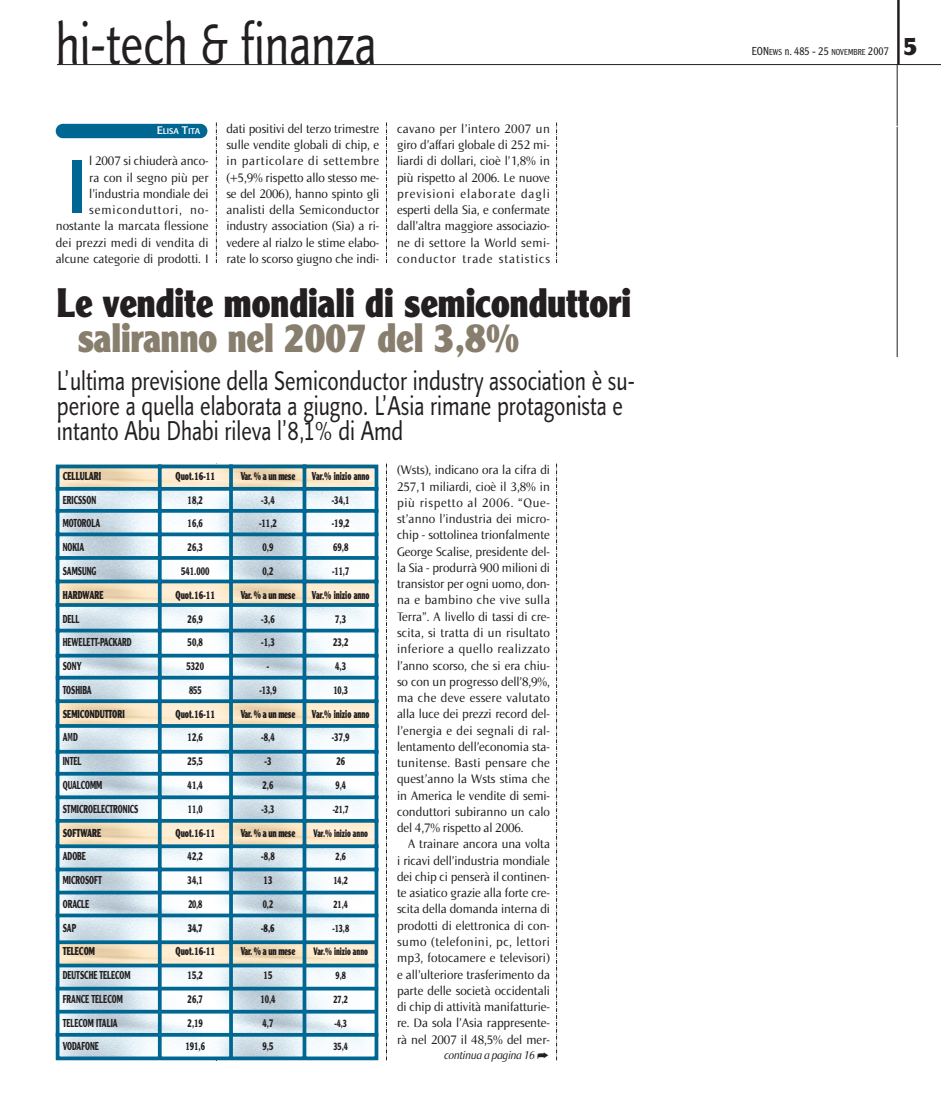
<style>
.page{position:relative;width:941px;height:1100px;background:#fff}
.page>*{position:absolute;margin:0;border:0;box-sizing:border-box;transform-origin:0 0}
.t1{font:700 80.25px "Norma";color:#006792;scale:.9 1}
.t2{font:60px "Linotype Finnegan";color:#231f20;scale:.8 1}
.t3{font:900 40.25px "Clearface Gothic LT";color:#231f20;scale:.87 1}
.t4{font:900 40.25px "Clearface Gothic LT";color:#887e6e;scale:.87 1}
.t5{font:27.5px/25px "Linotype Finnegan";color:#231f20;scale:.8 1}
.t6{font:900 25px "Clearface Gothic LT";color:#231f20;scale:.9 1}
.t7{font:13px/16.2px "Norma";letter-spacing:-.005em;color:#231f20;text-align:justify}
.t8{font:italic 11.88px "Norma";letter-spacing:-.01em;color:#231f20;scale:.95 1}
.t9{font:700 11.25px/23.8px "Clearface Gothic LT";color:#231f20;scale:.7 1}
.t10{font:900 11.25px "Clearface Gothic LT";color:#231f20;scale:.7 1}
.t11{font:900 11.25px/23.8px "Clearface Gothic LT";letter-spacing:-.035em;color:#231f20;text-align:center;scale:.67 1}
.t12{font:900 11.25px/23.8px "Clearface Gothic LT";color:#231f20;text-align:center;scale:.67 1}
.t13{font:300 11.25px "Clearface Gothic LT";color:#231f20;scale:.95 1}
.t14{font:700 10.62px "Clearface Gothic LT";color:#231f20;scale:.7 1}
.t15{font:900 10.62px "Clearface Gothic LT";color:#231f20;scale:.67 1}
.t16{font:700 10.62px "Clearface Gothic LT";color:#231f20;scale:.67 1}
.t17{font:500 8.5px "Linotype Finnegan";color:#fff}
.s1{font-size:11.25px}
.s2{font-weight:900}
.s3{font-weight:400}
.s4{font-size:8.5px}
</style>
<div class="page">
<hr style="left:897px;top:0;width:2px;height:65px;background:#231f20">
<hr style="left:57px;top:64px;width:884px;height:1px;background:#231f20">
<hr style="left:897px;top:65px;width:1px;height:292px;background:#231f20">
<svg style="left:216px;top:122px;width:1px;height:141px"></svg>
<svg style="left:386px;top:122px;width:1px;height:141px"></svg>
<svg style="left:556px;top:122px;width:1px;height:141px"></svg>
<svg style="left:386px;top:463px;width:1px;height:596px"></svg>
<svg style="left:556px;top:463px;width:1px;height:596px"></svg>
<svg style="left:55px;top:463px;width:324px;height:598px"></svg>
<svg style="left:56px;top:890px;width:321px;height:4px"></svg>
<svg style="left:56px;top:913px;width:322px;height:4px"></svg>
<svg style="left:56px;top:986px;width:322px;height:4px"></svg>
<svg style="left:56px;top:1009px;width:320px;height:4px"></svg>
<svg style="left:56px;top:1032px;width:322px;height:4px"></svg>
<svg style="left:56px;top:963px;width:322px;height:4px"></svg>
<hr style="left:56px;top:940px;width:321px;height:3px;background:#006792">
<div style="left:56px;top:124px;width:151px;height:14px;background:#006792;border-radius:7px"></div>
<hr style="left:893px;top:126px;width:30px;height:1px;background:#fff">
<div style="left:618px;top:583px;width:15px;height:15px;border:1px solid #fff;border-radius:50%"></div>
<div style="left:900px;top:583px;width:16px;height:15px;border:1px solid #fff;border-radius:50%"></div>
<h2 class="t2" style="left:56px;top:20px;width:403px">hi-tech &amp; finanza</h2>
<p class="t17" style="left:157px;top:128px;width:45px"><span class="s1">E</span>LISA <span class="s1">T</span>ITA</p>
<p class="t7" style="left:56px;top:154px;width:154px;text-align:right">l 2007 si chiuderà anco-<br>ra con il segno più per l’industria mondiale dei semiconduttori, no - nostante la marcata flessione dei prezzi medi di vendita di alcune categorie di prodotti. I</p>
<h1 class="t1" style="left:66px;top:138px;width:26px">I</h1>
<p class="t7" style="left:226px;top:121px;width:154px">dati positivi del terzo trimestre sulle vendite globali di chip, e in particolare di settembre (+5,9% rispetto allo stesso me&shy;se del 2006), hanno spinto gli analisti della Semiconductor industry association (Sia) a ri&shy;vedere al rialzo le stime elabo&shy;rate lo scorso giugno che indi-</p>
<p class="t7" style="left:397px;top:121px;width:154px">cavano per l’intero 2007 un giro d’affari globale di 252 mi&shy;liardi di dollari, cioè l’1,8% in più rispetto al 2006. Le nuove previsioni elaborate dagli esperti della Sia, e confermate dall’altra maggiore associazio&shy;ne di settore la World semi&shy;conductor trade statistics</p>
<h3 class="t3" style="left:57px;top:280px;width:661px">Le vendite mondiali di semiconduttori</h3>
<h3 class="t4" style="left:78px;top:315px;width:509px">saliranno nel 2007 del 3,8%</h3>
<h3 class="t5" style="left:57px;top:370px;width:723px">L’ultima previsione della Semiconductor industry association è su&shy;periore a quella elaborata a giugno. L’Asia rimane protagonista e intanto Abu Dhabi rileva l’8,1% di Amd</h3>
<p class="t10" style="left:63px;top:469px;width:56px">CELLULARI</p>
<p class="t9" style="left:63px;top:489px;width:55px">ERICSSON<br>MOTOROLA<br>NOKIA<br>SAMSUNG</p>
<p class="t10" style="left:63px;top:588px;width:60px">HARDWARE</p>
<p class="t9" style="left:63px;top:608px;width:100px">DELL<br>HEWELETT-PACKARD<br>SONY<br>TOSHIBA</p>
<p class="t9" style="left:63px;top:703px;width:110px"><span class="s2">SEMICONDUTTORI<br></span>A<span class="s3">M</span>D<br>INTEL<br>QUALCOMM<br>STMICROELECTRONICS</p>
<p class="t10" style="left:63px;top:825px;width:57px">SOFTWARE</p>
<p class="t9" style="left:63px;top:845px;width:57px">ADOBE<br>MICROSOFT<br>ORACLE<br>SAP</p>
<p class="t10" style="left:63px;top:944px;width:48px">TELECOM</p>
<p class="t9" style="left:63px;top:964px;width:99px">DEUTSCHE TELECOM<br>FRANCE TELECOM<br>TELECOM ITALIA<br>VODAFONE</p>
<p class="t10" style="left:175px;top:469px;width:58px">Quot.16-11</p>
<p class="t9" style="left:181px;top:489px;width:42px;text-align:center">18,2<br>16,6<br>26,3<br>541.000</p>
<p class="t10" style="left:175px;top:588px;width:58px">Quot.16-11</p>
<p class="t9" style="left:186px;top:608px;width:26px;text-align:justify">26,9<br>50,8<br>5320<br>855</p>
<p class="t10" style="left:175px;top:707px;width:58px">Quot.16-11</p>
<p class="t9" style="left:188px;top:726px;width:23px;text-align:justify">12,6<br>25,5<br>41,4<br>11,0</p>
<p class="t10" style="left:175px;top:825px;width:58px">Quot.16-11</p>
<p class="t9" style="left:188px;top:845px;width:23px;text-align:justify">42,2<br>34,1<br>20,8</p>
<p class="t12" style="left:175px;top:915px;width:61px">34,7<br>Quot.16-11</p>
<p class="t9" style="left:185px;top:964px;width:30px">15,2<br>26,7<br>2,19<br>191,6</p>
<p class="t11" style="left:241px;top:464px;width:83px">Var. % a un mese</p>
<p class="t9" style="left:259px;top:489px;width:27px;text-align:center">-3,4 -11,2<br>0,9<br>0,2</p>
<p class="t11" style="left:241px;top:583px;width:83px">Var. % a un mese</p>
<p class="t9" style="left:259px;top:608px;width:26px;text-align:center">-3,6 -1,3 - -13,9</p>
<p class="t11" style="left:241px;top:701px;width:83px">Var. % a un mese</p>
<p class="t9" style="left:261px;top:726px;width:21px">-8,4 -3<br>2,6 -3,3</p>
<p class="t11" style="left:241px;top:820px;width:83px">Var. % a un mese</p>
<p class="t9" style="left:261px;top:845px;width:21px">-8,8<br>13<br>0,2</p>
<p class="t11" style="left:241px;top:915px;width:83px">-8,6<br>Var. % a un mese</p>
<p class="t9" style="left:260px;top:964px;width:23px">15<br>10,4<br>4,7<br>9,5</p>
<p class="t12" style="left:312px;top:464px;width:88px">Var.% inizio anno</p>
<p class="t9" style="left:332px;top:489px;width:27px;text-align:justify">-34,1 -19,2<br>69,8 -11,7</p>
<p class="t12" style="left:312px;top:583px;width:88px">Var.% inizio anno</p>
<p class="t9" style="left:333px;top:608px;width:23px">7,3<br>23,2<br>4,3<br>10,3</p>
<p class="t12" style="left:312px;top:701px;width:88px">Var.% inizio anno</p>
<p class="t9" style="left:332px;top:726px;width:27px;text-align:center">-37,9<br>26<br>9,4</p>
<p class="t16" style="left:333px;top:804px;width:25px">-21,7</p>
<p class="t15" style="left:313px;top:826px;width:83px">Var.% inizio anno</p>
<p class="t14" style="left:335px;top:852px;width:16px">2,6</p>
<p class="t14" style="left:333px;top:876px;width:22px">14,2</p>
<p class="t14" style="left:333px;top:899px;width:22px">21,4</p>
<p class="t14" style="left:332px;top:923px;width:25px">-13,8</p>
<p class="t15" style="left:313px;top:945px;width:83px">Var.% inizio anno</p>
<p class="t14" style="left:335px;top:971px;width:16px">9,8</p>
<p class="t14" style="left:333px;top:994px;width:22px">27,2</p>
<p class="t14" style="left:334px;top:1018px;width:20px">-4,3</p>
<p class="t14" style="left:333px;top:1042px;width:22px">35,4</p>
<p class="t7" style="left:397px;top:463px;width:154px">(Wsts), indicano ora la cifra di 257,1 miliardi, cioè il 3,8% in più rispetto al 2006. “Que&shy;st’anno l’industria dei micro&shy;chip - sottolinea trionfalmente George Scalise, presidente del&shy;la Sia - produrrà 900 milioni di transistor per ogni uomo, don&shy;na e bambino che vive sulla Terra”. A livello di tassi di cre&shy;scita, si tratta di un risultato inferiore a quello realizzato l’anno scorso, che si era chiu&shy;so con un progresso dell’8,9%, ma che deve essere valutato alla luce dei prezzi record del&shy;l’energia e dei segnali di ral&shy;lentamento dell’economia sta&shy;tunitense. Basti pensare che quest’anno la Wsts stima che in America le vendite di semi&shy;conduttori subiranno un calo del 4,7% rispetto al 2006.</p>
<p class="t7" style="left:397px;top:836px;width:154px;text-indent:11px">A trainare ancora una volta i ricavi dell’industria mondiale dei chip ci penserà il continen&shy;te asiatico grazie alla forte cre&shy;scita della domanda interna di prodotti di elettronica di con&shy;sumo (telefonini, pc, lettori mp3, fotocamere e televisori) e all’ulteriore trasferimento da parte delle società occidentali di chip di attività manifatturie&shy;re. Da sola l’Asia rappresente&shy;rà nel 2007 il 48,5% del mer-</p>
<p class="t8" style="left:444px;top:1050px;width:112px">continua a pagina 16 ➦</p>
<p class="t13" style="left:751px;top:47px;width:146px">EON<span class="s4">EWS</span> n. 485 - 25 <span class="s4">NOVEMBRE</span> 2007</p>
<h3 class="t6" style="left:903px;top:31px;width:16px">5</h3>
</div>
